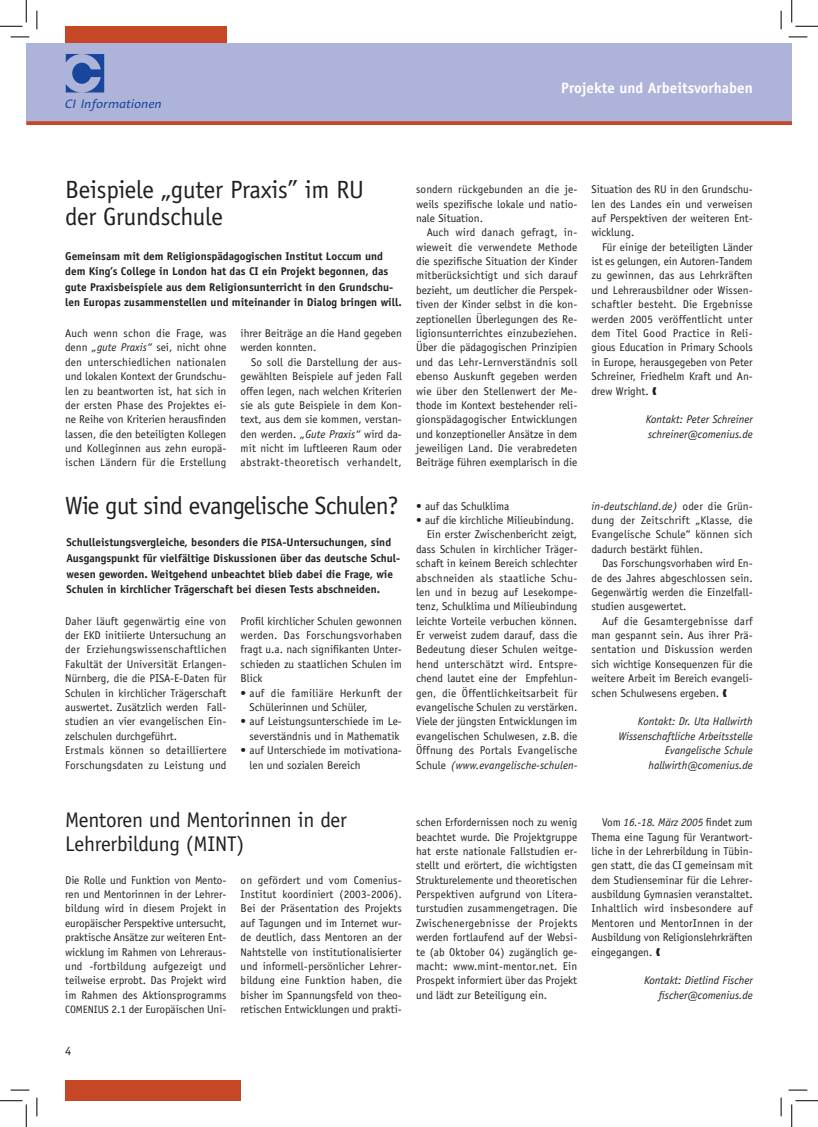
<style>
.page{position:relative;width:818px;height:1127px;background:#fff}
.page>*{position:absolute;margin:0;border:0;box-sizing:border-box;transform-origin:0 0}
.t1{font:25px/27.5px "Officina Sans LT";letter-spacing:-.01em;color:#231f20}
.t2{font:25px "Officina Sans LT";letter-spacing:-.03em;color:#231f20}
.t3{font:21.25px/23.8px "Officina Sans LT";letter-spacing:-.01em;color:#231f20}
.t4{font:700 15px "Officina Sans";color:#fff}
.t5{font:italic 12.5px "Linotype Aroma";color:#18469d}
.t6{font:12.5px "Officina Sans LT";color:#231f20}
.t7{font:11.25px/14.4px "Officina Sans LT";color:#231f20;text-align:justify}
.t8{font:700 11.25px/15.6px "Officina Sans";color:#231f20}
.t9{font:italic 11.25px/14.4px "Officina Sans";color:#231f20;text-align:right}
.s1{font-family:"Officina Sans";font-style:italic}
.s2{font-size:10.62px}
.s3{font-family:"Officina Sans LT";font-style:normal}
</style>
<div class="page">
<div style="left:65px;top:26px;width:162px;height:36px;background:#c64726"></div>
<div style="left:65px;top:1080px;width:176px;height:20px;background:#c64726"></div>
<div style="left:26px;top:44px;width:755px;height:78px;background:#aeb3d9"></div>
<svg style="left:26px;top:121px;width:755px;height:4px;background:#c44e31"></svg>
<svg style="left:66px;top:54px;width:38px;height:38px"></svg>
<div style="left:781px;top:44px;width:11px;height:78px;background:#aeb3d9"></div>
<svg style="left:781px;top:121px;width:11px;height:4px"></svg>
<svg style="left:11px;top:36px;width:18px;height:2px"></svg>
<svg style="left:788px;top:36px;width:19px;height:2px"></svg>
<svg style="left:11px;top:1089px;width:18px;height:1px"></svg>
<svg style="left:788px;top:1089px;width:19px;height:1px"></svg>
<svg style="left:36px;top:11px;width:2px;height:18px"></svg>
<svg style="left:36px;top:1097px;width:2px;height:18px"></svg>
<svg style="left:780px;top:11px;width:2px;height:18px"></svg>
<svg style="left:780px;top:1097px;width:2px;height:18px"></svg>
<svg style="left:0;top:0;width:27px;height:27px"></svg>
<svg style="left:0;top:1100px;width:27px;height:26px"></svg>
<svg style="left:791px;top:0;width:27px;height:27px"></svg>
<svg style="left:791px;top:1100px;width:27px;height:26px"></svg>
<p class="t5" style="left:65px;top:96px;width:98px">CI Informationen</p>
<h3 class="t4" style="left:561px;top:78px;width:193px">Projekte und Arbeitsvorhaben</h3>
<h1 class="t1" style="left:65px;top:175px;width:300px">Beispiele „guter Praxis” im RU der Grundschule</h1>
<p class="t8" style="left:65px;top:248px;width:338px">Gemeinsam mit dem Religionspädagogischen Institut Loccum und dem King’s College in London hat das CI ein Projekt begonnen, das gute Praxisbeispiele aus dem Religionsunterricht in den Grundschu&shy;len Europas zusammenstellen und miteinander in Dialog bringen will.</p>
<p class="t7" style="left:65px;top:326px;width:163px">Auch wenn schon die Frage, was denn <span class="s1">„gute Praxis“</span> sei, nicht ohne den unterschiedlichen nationalen und lokalen Kontext der Grundschu&shy;len zu beantworten ist, hat sich in der ersten Phase des Projektes ei&shy;ne Reihe von Kriterien herausfinden lassen, die den beteiligten Kollegen und Kolleginnen aus zehn europä&shy;ischen Ländern für die Erstellung</p>
<p class="t7" style="left:241px;top:326px;width:163px">ihrer Beiträge an die Hand gegeben werden konnten.</p>
<p class="t7" style="left:241px;top:355px;width:163px;text-indent:11px">So soll die Darstellung der aus&shy;gewählten Beispiele auf jeden Fall offen legen, nach welchen Kriterien sie als gute Beispiele in dem Kon&shy;text, aus dem sie kommen, verstan&shy;den werden. <span class="s1">„Gute Praxis“</span> wird da&shy;mit nicht im luftleeren Raum oder abstrakt-theoretisch verhandelt,</p>
<h1 class="t2" style="left:65px;top:491px;width:335px">Wie gut sind evangelische Schulen?</h1>
<p class="t8" style="left:66px;top:534px;width:335px">Schulleistungsvergleiche, besonders die <span class="s2">PISA</span>-Untersuchungen, sind Ausgangspunkt für vielfältige Diskussionen über das deutsche Schul&shy;wesen geworden. Weitgehend unbeachtet blieb dabei die Frage, wie Schulen in kirchlicher Trägerschaft bei diesen Tests abschneiden.</p>
<p class="t7" style="left:65px;top:613px;width:163px;text-align:left">Daher läuft gegenwärtig eine von der EKD initiierte Untersuchung an der Erziehungswissenschaftlichen Fakultät der Universität Erlangen-Nürnberg, die die PISA-E-Daten für Schulen in kirchlicher Trägerschaft auswertet. Zusätzlich werden Fall&shy;studien an vier evangelischen Ein&shy;zelschulen durchgeführt.<br>Erstmals können so detailliertere Forschungsdaten zu Leistung und</p>
<p class="t7" style="left:241px;top:613px;width:163px">Profil kirchlicher Schulen gewonnen werden. Das Forschungsvorhaben fragt u.a. nach signifikanten Unter&shy;schieden zu staatlichen Schulen im Blick</p>
<p class="t7" style="left:250px;top:685px;width:154px;text-indent:-9px">• auf die familiäre Herkunft der<br>Schülerinnen und Schüler,</p>
<p class="t7" style="left:241px;top:714px;width:163px;text-align:center">• auf Leistungsunterschiede im Le&shy;severständnis und in Mathematik</p>
<p class="t7" style="left:250px;top:743px;width:154px;text-indent:-9px">• auf Unterschiede im motivationa&shy;len und sozialen Bereich</p>
<p class="t7" style="left:416px;top:182px;width:163px">sondern rückgebunden an die je&shy;weils spezifische lokale und natio&shy;nale Situation.</p>
<p class="t7" style="left:416px;top:225px;width:163px;text-indent:11px">Auch wird danach gefragt, in&shy;wieweit die verwendete Methode die spezifische Situation der Kinder mitberücksichtigt und sich darauf bezieht, um deutlicher die Perspek&shy;tiven der Kinder selbst in die kon&shy;zeptionellen Überlegungen des Re&shy;ligionsunterrichtes einzubeziehen.<br>Über die pädagogischen Prinzipien und das Lehr-Lernverständnis soll ebenso Auskunft gegeben werden wie über den Stellenwert der Me&shy;thode im Kontext bestehender reli&shy;gionspädagogischer Entwicklungen und konzeptioneller Ansätze in dem jeweiligen Land. Die verabredeten Beiträge führen exemplarisch in die</p>
<p class="t7" style="left:416px;top:498px;width:95px">• auf das Schulklima</p>
<p class="t7" style="left:416px;top:513px;width:163px;text-align:right">• auf die kirchliche Milieubindung.<br>Ein erster Zwischenbericht zeigt, dass Schulen in kirchlicher Träger&shy;schaft in keinem Bereich schlechter abschneiden als staatliche Schu&shy;len und in bezug auf Lesekompe&shy;tenz, Schulklima und Milieubindung leichte Vorteile verbuchen können.<br>Er verweist zudem darauf, dass die Bedeutung dieser Schulen weitge&shy;hend unterschätzt wird. Entspre&shy;chend lautet eine der Empfehlun&shy;gen, die Öffentlichkeitsarbeit für evangelische Schulen zu verstärken.<br>Viele der jüngsten Entwicklungen im evangelischen Schulwesen, z.B. die Öffnung des Portals Evangelische</p>
<p class="t9" style="left:416px;top:757px;width:163px"><span class="s3">Schule</span> (www.evangelische-schulen-</p>
<p class="t7" style="left:591px;top:182px;width:163px">Situation des RU in den Grundschu&shy;len des Landes ein und verweisen auf Perspektiven der weiteren Ent&shy;wicklung.</p>
<p class="t7" style="left:591px;top:240px;width:163px;text-indent:11px">Für einige der beteiligten Länder ist es gelungen, ein Autoren-Tandem zu gewinnen, das aus Lehrkräften und Lehrerausbildner oder Wissen&shy;schaftler besteht. Die Ergebnisse werden 2005 veröffentlicht unter dem Titel Good Practice in Reli&shy;gious Education in Primary Schools in Europe, herausgegeben von Peter Schreiner, Friedhelm Kraft und An&shy;drew Wright.</p>
<p class="t9" style="left:646px;top:412px;width:109px;text-align:left">Kontakt: Peter Schreiner schreiner@comenius.de</p>
<p class="t9" style="left:591px;top:498px;width:163px">in-deutschland.de) <span class="s3">oder die Grün-</span></p>
<p class="t7" style="left:591px;top:513px;width:163px">dung der Zeitschrift „Klasse, die Evangelische Schule“ können sich dadurch bestärkt fühlen.</p>
<p class="t7" style="left:591px;top:556px;width:163px;text-indent:11px">Das Forschungsvorhaben wird En&shy;de des Jahres abgeschlossen sein.<br>Gegenwärtig werden die Einzelfall&shy;studien ausgewertet.</p>
<p class="t7" style="left:591px;top:613px;width:163px;text-indent:11px">Auf die Gesamtergebnisse darf man gespannt sein. Aus ihrer Prä&shy;sentation und Diskussion werden sich wichtige Konsequenzen für die weitere Arbeit im Bereich evangeli&shy;schen Schulwesens ergeben.</p>
<p class="t9" style="left:618px;top:714px;width:136px">Kontakt: Dr. Uta Hallwirth<br>Wissenschaftliche Arbeitsstelle<br>Evangelische Schule hallwirth@comenius.de</p>
<h2 class="t3" style="left:65px;top:808px;width:283px">Mentoren und Mentorinnen in der<br>Lehrerbildung (MINT)</h2>
<p class="t7" style="left:65px;top:872px;width:163px">Die Rolle und Funktion von Mento&shy;ren und Mentorinnen in der Lehrer&shy;bildung wird in diesem Projekt in europäischer Perspektive untersucht, praktische Ansätze zur weiteren Ent&shy;wicklung im Rahmen von Lehreraus&shy;und -fortbildung aufgezeigt und teilweise erprobt. Das Projekt wird im Rahmen des Aktionsprogramms <span class="s2">COMENIUS</span> 2.1 der Europäischen Uni-</p>
<p class="t7" style="left:241px;top:872px;width:163px">on gefördert und vom Comenius-Institut koordiniert (2003-2006).<br>Bei der Präsentation des Projekts auf Tagungen und im Internet wur&shy;de deutlich, dass Mentoren an der Nahtstelle von institutionalisierter und informell-persönlicher Lehrer&shy;bildung eine Funktion haben, die bisher im Spannungsfeld von theo&shy;retischen Entwicklungen und prakti-</p>
<p class="t6" style="left:65px;top:1043px;width:8px">4</p>
<p class="t7" style="left:416px;top:815px;width:163px">schen Erfordernissen noch zu wenig beachtet wurde. Die Projektgruppe hat erste nationale Fallstudien er&shy;stellt und erörtert, die wichtigsten Strukturelemente und theoretischen Perspektiven aufgrund von Litera&shy;turstudien zusammengetragen. Die Zwischenergebnisse der Projekts werden fortlaufend auf der Websi&shy;te (ab Oktober 04) zugänglich ge&shy;macht: www.mint-mentor.net. Ein Prospekt informiert über das Projekt und lädt zur Beteiligung ein.</p>
<p class="t9" style="left:602px;top:815px;width:152px"><span class="s3">Vom</span> 16.-18. März 2005 <span class="s3">findet zum</span></p>
<p class="t7" style="left:591px;top:829px;width:163px">Thema eine Tagung für Verantwort&shy;liche in der Lehrerbildung in Tübin&shy;gen statt, die das CI gemeinsam mit dem Studienseminar für die Lehrer&shy;ausbildung Gymnasien veranstaltet.<br>Inhaltlich wird insbesondere auf Mentoren und MentorInnen in der Ausbildung von Religionslehrkräften eingegangen.</p>
<p class="t9" style="left:644px;top:973px;width:110px">Kontakt: Dietlind Fischer fischer@comenius.de</p>
</div>
